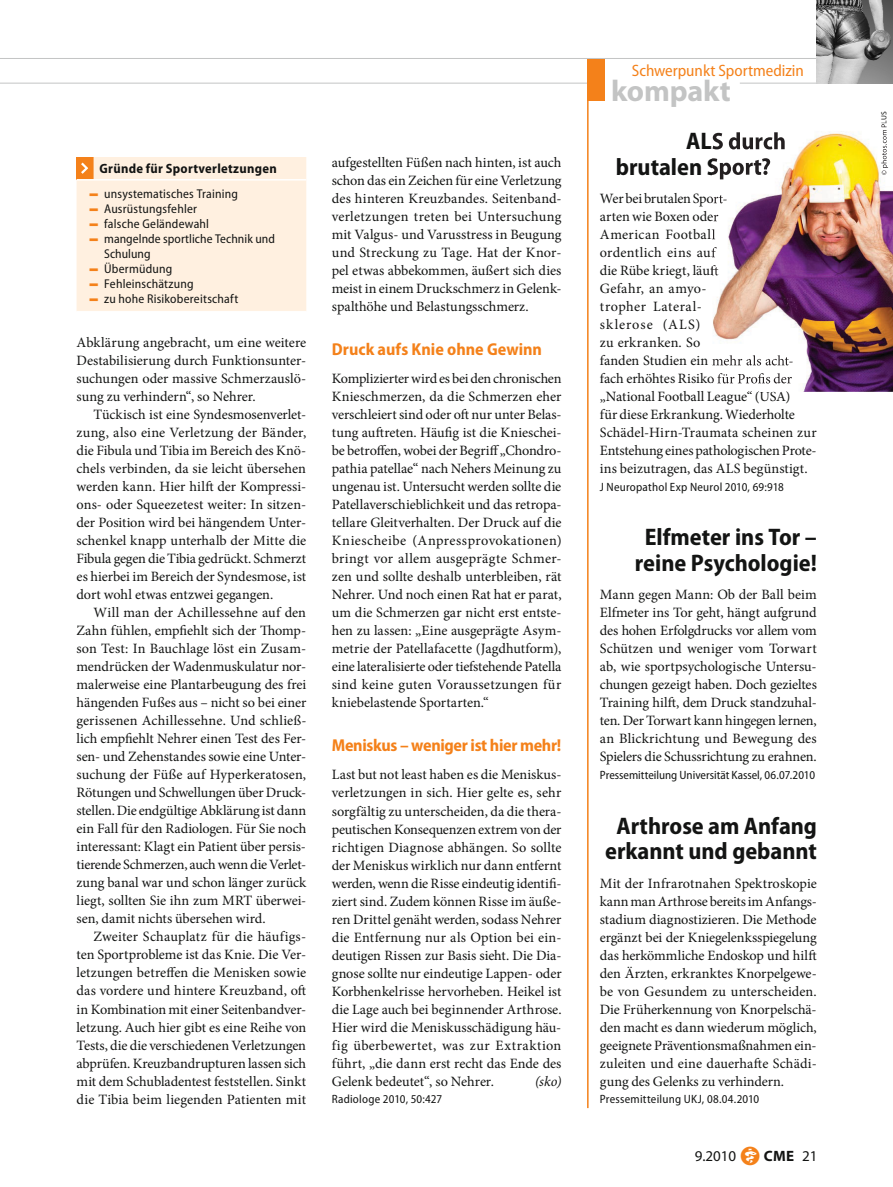
<style>
.page{position:relative;width:893px;height:1187px;background:#fff}
.page>*{position:absolute;margin:0;border:0;box-sizing:border-box;transform-origin:0 0}
.t1{font:700 30px "Myriad Pro";letter-spacing:-.005em;color:#c3c4c4}
.t2{font:700 semi-condensed 24px/25.5px "Myriad Pro";color:#131413;text-align:center}
.t3{font:700 semi-condensed 17.25px "Myriad Pro";letter-spacing:-.015em;color:#f4811a}
.t4{font:semi-condensed 16.5px "Myriad Pro";color:#f4811a}
.t5{font:15px "Myriad Pro";color:#131413}
.t6{font:14.25px/18px "Minion Pro";color:#131413;text-align:justify}
.t7{font:italic 14.25px "Minion Pro";color:#131413}
.t8{font:700 semi-condensed 13.5px "Myriad Pro";letter-spacing:.02em;color:#131413}
.t9{font:semi-condensed 12.75px "Myriad Pro";letter-spacing:.015em;color:#131413}
.t10{font:semi-condensed 12px "Myriad Pro";letter-spacing:.01em;color:#131413}
.s1{font-family:"S Buttons";font-stretch:normal;font-size:10.5px;color:#f4811a}
.s2{font-family:"S Buttons";color:#f4811a}
.s3{font-weight:700}
</style>
<div class="page">
<hr style="left:0;top:58px;width:892px;height:1px;background:#c3c4c4">
<hr style="left:0;top:83px;width:590px;height:1px;background:#c3c4c4">
<hr style="left:739px;top:83px;width:153px;height:1px;background:#c3c4c4">
<div style="left:587px;top:59px;width:17px;height:42px;background:#f4811a"></div>
<hr style="left:587px;top:83px;width:1px;height:1025px;background:#f4811a">
<div style="left:77px;top:157px;width:229px;height:154px;background:#fff0e0"></div>
<img style="left:816px;top:0;width:76px;height:83px">
<img style="left:712px;top:131px;width:180px;height:261px">
<img style="left:784px;top:132px;width:2px;height:17px">
<img style="left:712px;top:132px;width:72px;height:17px">
<img style="left:761px;top:158px;width:9px;height:21px">
<img style="left:712px;top:158px;width:49px;height:21px">
<img style="left:712px;top:193px;width:11px;height:14px">
<svg style="left:712px;top:211px;width:6px;height:10px"></svg>
<svg style="left:712px;top:229px;width:3px;height:10px"></svg>
<svg style="left:712px;top:247px;width:4px;height:10px"></svg>
<img style="left:712px;top:265px;width:6px;height:14px">
<img style="left:712px;top:355px;width:76px;height:10px">
<img style="left:712px;top:373px;width:80px;height:10px">
<img style="left:712px;top:391px;width:78px;height:1px">
<img style="left:881px;top:124px;width:7px;height:51px">
<img style="left:787px;top:262px;width:76px;height:10px">
<img style="left:861px;top:278px;width:13px;height:10px">
<img style="left:787px;top:278px;width:74px;height:10px">
<img style="left:787px;top:295px;width:80px;height:10px">
<p class="t8" style="left:100px;top:163px;width:179px">Gründe für Sportverletzungen</p>
<p class="t9" style="left:89px;top:189px;width:150px"><span class="s1">5</span> unsystematisches Training</p>
<p class="t9" style="left:89px;top:204px;width:109px"><span class="s1">5</span> Ausrüstungsfehler</p>
<p class="t9" style="left:89px;top:219px;width:121px"><span class="s1">5</span> falsche Geländewahl</p>
<p class="t9" style="left:89px;top:234px;width:187px"><span class="s1">5</span> mangelnde sportliche Technik und</p>
<p class="t9" style="left:104px;top:249px;width:48px">Schulung</p>
<p class="t9" style="left:89px;top:264px;width:84px"><span class="s1">5</span> Übermüdung</p>
<p class="t9" style="left:89px;top:279px;width:106px"><span class="s1">5</span> Fehleinschätzung</p>
<p class="t9" style="left:89px;top:294px;width:150px"><span class="s1">5</span> zu hohe Risikobereitschaft</p>
<p class="t6" style="left:77px;top:335px;width:231px">Abklärung angebracht, um eine weitere Destabilisierung durch Funktionsunter&shy;suchungen oder massive Schmerzauslö&shy;sung zu verhindern“, so Nehrer.</p>
<p class="t6" style="left:77px;top:407px;width:231px;text-indent:17px">Tückisch ist eine Syndesmosenverlet&shy;zung, also eine Verletzung der Bänder, die Fibula und Tibia im Bereich des Knö&shy;chels verbinden, da sie leicht übersehen werden kann. Hier hilft der Kompressi&shy;ons- oder Squeezetest weiter: In sitzen&shy;der Position wird bei hängendem Unter&shy;schenkel knapp unterhalb der Mitte die Fibula gegen die Tibia gedrückt. Schmerzt es hierbei im Bereich der Syndesmose, ist dort wohl etwas entzwei gegangen.</p>
<p class="t6" style="left:77px;top:605px;width:231px;text-indent:17px">Will man der Achillessehne auf den Zahn fühlen, empfiehlt sich der Thomp&shy;son Test: In Bauchlage löst ein Zusam&shy;mendrücken der Wadenmuskulatur nor&shy;malerweise eine Plantarbeugung des frei hängenden Fußes aus – nicht so bei einer gerissenen Achillessehne. Und schließ&shy;lich empfiehlt Nehrer einen Test des Fer&shy;sen- und Zehenstandes sowie eine Unter&shy;suchung der Füße auf Hyperkeratosen, Rötungen und Schwellungen über Druck&shy;stellen. Die endgültige Abklärung ist dann ein Fall für den Radiologen. Für Sie noch interessant: Klagt ein Patient über persis&shy;tierende Schmerzen, auch wenn die Verlet&shy;zung banal war und schon länger zurück liegt, sollten Sie ihn zum MRT überwei&shy;sen, damit nichts übersehen wird.</p>
<p class="t6" style="left:77px;top:929px;width:231px;text-indent:17px">Zweiter Schauplatz für die häufigs&shy;ten Sportprobleme ist das Knie. Die Ver&shy;letzungen betreffen die Menisken sowie das vordere und hintere Kreuzband, oft in Kombination mit einer Seitenbandver&shy;letzung. Auch hier gibt es eine Reihe von Tests, die die verschiedenen Verletzungen abprüfen. Kreuzbandrupturen lassen sich mit dem Schubladentest feststellen. Sinkt die Tibia beim liegenden Patienten mit</p>
<p class="t6" style="left:332px;top:155px;width:231px">aufgestellten Füßen nach hinten, ist auch schon das ein Zeichen für eine Verletzung des hinteren Kreuzbandes. Seitenband&shy;verletzungen treten bei Untersuchung mit Valgus- und Varusstress in Beugung und Streckung zu Tage. Hat der Knor&shy;pel etwas abbekommen, äußert sich dies meist in einem Druckschmerz in Gelenk&shy;spalthöhe und Belastungsschmerz.</p>
<p class="t3" style="left:332px;top:342px;width:212px">Druck aufs Knie ohne Gewinn</p>
<p class="t6" style="left:332px;top:371px;width:231px">Komplizierter wird es bei den chronischen Knieschmerzen, da die Schmerzen eher verschleiert sind oder oft nur unter Belas&shy;tung auftreten. Häufig ist die Knieschei&shy;be betroffen, wobei der Begriff „Chondro&shy;pathia patellae“ nach Nehers Meinung zu ungenau ist. Untersucht werden sollte die Patellaverschieblichkeit und das retropa&shy;tellare Gleitverhalten. Der Druck auf die Kniescheibe (Anpressprovokationen) bringt vor allem ausgeprägte Schmer&shy;zen und sollte deshalb unterbleiben, rät Nehrer. Und noch einen Rat hat er parat, um die Schmerzen gar nicht erst entste&shy;hen zu lassen: „Eine ausgeprägte Asym&shy;metrie der Patellafacette (Jagdhutform), eine lateralisierte oder tiefstehende Patella sind keine guten Voraussetzungen für kniebelastende Sportarten.“</p>
<p class="t3" style="left:332px;top:738px;width:231px">Meniskus – weniger ist hier mehr!</p>
<p class="t6" style="left:332px;top:767px;width:231px">Last but not least haben es die Meniskus&shy;verletzungen in sich. Hier gelte es, sehr sorgfältig zu unterscheiden, da die thera&shy;peutischen Konsequenzen extrem von der richtigen Diagnose abhängen. So sollte der Meniskus wirklich nur dann entfernt werden, wenn die Risse eindeutig identifi&shy;ziert sind. Zudem können Risse im äuße&shy;ren Drittel genäht werden, sodass Nehrer die Entfernung nur als Option bei ein&shy;deutigen Rissen zur Basis sieht. Die Dia&shy;gnose sollte nur eindeutige Lappen- oder Korbhenkelrisse hervorheben. Heikel ist die Lage auch bei beginnender Arthrose.<br>Hier wird die Meniskusschädigung häu&shy;fig überbewertet, was zur Extraktion führt, „die dann erst recht das Ende des Gelenk bedeutet“, so Nehrer.</p>
<p class="t7" style="left:535px;top:1072px;width:28px">(sko)</p>
<p class="t10" style="left:332px;top:1094px;width:112px">Radiologe 2010, 50:427</p>
<p class="t4" style="left:632px;top:65px;width:173px">Schwerpunkt Sportmedizin</p>
<h1 class="t1" style="left:611px;top:73px;width:121px">kompakt</h1>
<h2 class="t2" style="left:616px;top:155px;width:156px">brutalen Sport?</h2>
<p class="t6" style="left:600px;top:191px;width:218px;text-align:left">Wer bei brutalen Sport-<br>arten wie Boxen oder<br>American Football<br>ordentlich eins auf<br>die Rübe kriegt, läuft<br>Gefahr, an amyo-<br>tropher Lateral-<br>sklerose (ALS)<br>zu erkranken. So<br>fanden Studien ein mehr als acht&shy;fach erhöhtes Risiko für Profis der „National Football League“ (USA)<br>für diese Erkrankung. Wiederholte<br>Schädel-Hirn-Traumata scheinen zur<br>Entstehung eines pathologischen Prote&shy;ins beizutragen, das ALS begünstigt.</p>
<p class="t10" style="left:600px;top:482px;width:185px">J Neuropathol Exp Neurol 2010, 69:918</p>
<h2 class="t2" style="left:634px;top:526px;width:184px">Elfmeter ins Tor – reine Psychologie!</h2>
<p class="t6" style="left:600px;top:587px;width:218px">Mann gegen Mann: Ob der Ball beim Elfmeter ins Tor geht, hängt aufgrund des hohen Erfolgdrucks vor allem vom Schützen und weniger vom Torwart ab, wie sportpsychologische Untersu&shy;chungen gezeigt haben. Doch gezieltes Training hilft, dem Druck standzuhal&shy;ten. Der Torwart kann hingegen lernen, an Blickrichtung und Bewegung des Spielers die Schussrichtung zu erahnen.</p>
<p class="t10" style="left:600px;top:771px;width:217px">Pressemitteilung Universität Kassel, 06.07.2010</p>
<h2 class="t2" style="left:605px;top:814px;width:213px">Arthrose am Anfang erkannt und gebannt</h2>
<p class="t6" style="left:600px;top:875px;width:218px">Mit der Infrarotnahen Spektroskopie kann man Arthrose bereits im Anfangs&shy;stadium diagnostizieren. Die Methode ergänzt bei der Kniegelenksspiegelung das herkömmliche Endoskop und hilft den Ärzten, erkranktes Knorpelgewe&shy;be von Gesundem zu unterscheiden.<br>Die Früherkennung von Knorpelschä&shy;den macht es dann wiederum möglich, geeignete Präventionsmaßnahmen ein&shy;zuleiten und eine dauerhafte Schädi&shy;gung des Gelenks zu verhindern.</p>
<p class="t10" style="left:600px;top:1094px;width:161px">Pressemitteilung UKJ, 08.04.2010</p>
<p class="t5" style="left:694px;top:1147px;width:124px">9.2010 <span class="s2">ä</span><span class="s3">CME</span> 21</p>
</div>
